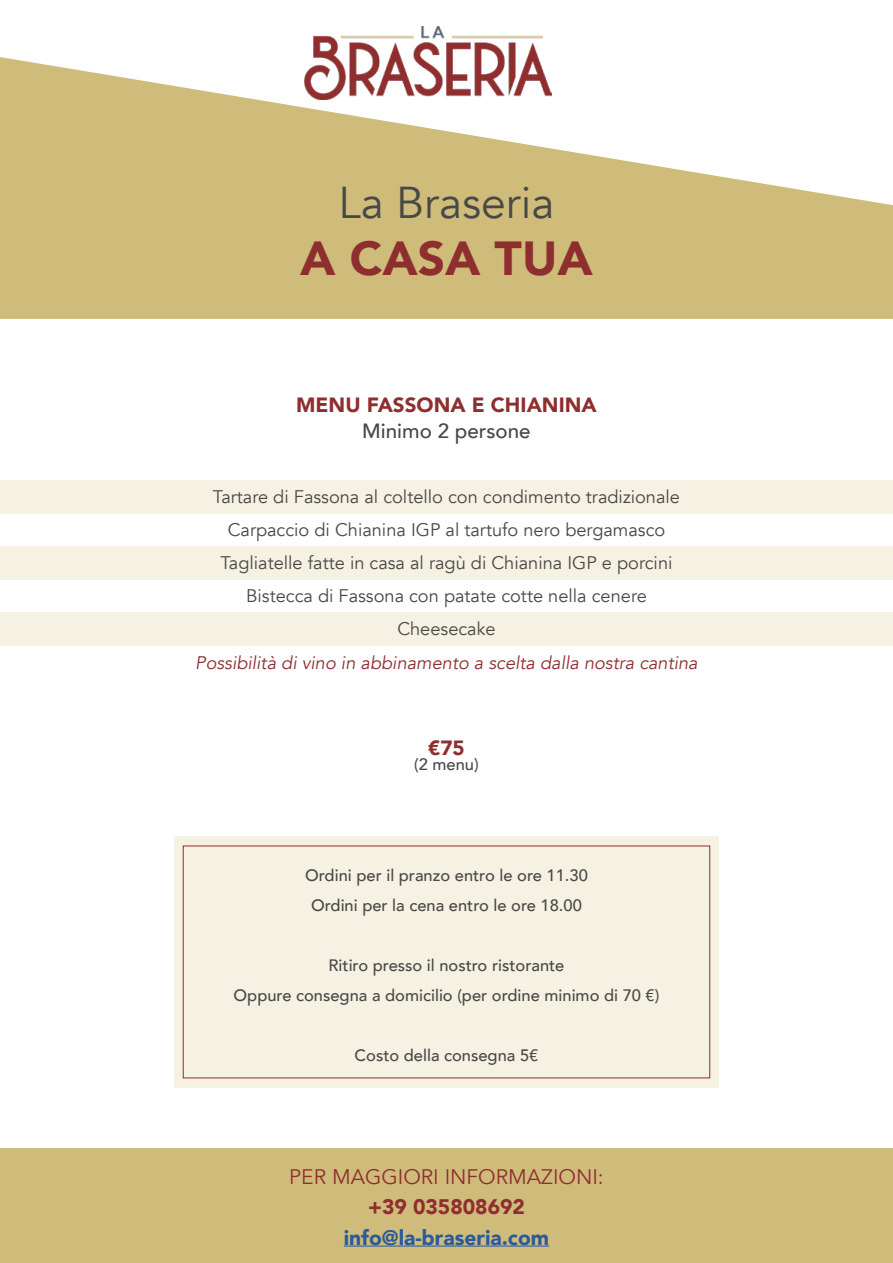
<style>
.page{position:relative;width:893px;height:1263px;background:#fff}
.page>*{position:absolute;margin:0;border:0;box-sizing:border-box;transform-origin:0 0}
.t1{font:900 47.7px "Avenir";color:#8f2e2f}
.t2{font:44.55px "Avenir";color:#484846}
.t3{font:21px "Avenir";color:#8f2e2f}
.t4{font:900 21px "Avenir";color:#275b9b}
.t5{font:900 21px "Avenir";color:#8f2e2f}
.t6{font:900 20.55px "Avenir";color:#8f2e2f}
.t7{font:500 20.55px "Avenir";color:#484846}
.t8{font:18.3px/33.2px "Avenir";color:#484846;text-align:center}
.t9{font:italic 18.3px "Avenir";color:#8f2e2f}
.t10{font:500 16.5px/30px "Avenir";color:#484846;text-align:center}
</style>
<div class="page">
<svg style="left:0;top:57px;width:893px;height:262px;fill:#cfbc7b"></svg>
<img style="left:305px;top:27px;width:247px;height:72px">
<div style="left:0;top:546px;width:893px;height:34px;background:#f5f1e3"></div>
<div style="left:0;top:480px;width:893px;height:34px;background:#f5f1e3"></div>
<div style="left:0;top:612px;width:893px;height:34px;background:#f5f1e3"></div>
<div style="left:0;top:1149px;width:893px;height:114px;background:#cfbc7b"></div>
<hr style="left:344px;top:1245px;width:205px;height:1px;background:#275b9b">
<div style="left:174px;top:836px;width:545px;height:251px;background:#f5f1e3"></div>
<div style="left:183px;top:846px;width:527px;height:232px;border:1px solid #8f2e2f"></div>
<h2 class="t2" style="left:339px;top:176px;width:217px">La Braseria</h2>
<h1 class="t1" style="left:300px;top:217px;width:294px">A CASA TUA</h1>
<p class="t6" style="left:296px;top:388px;width:302px">MENU FASSONA E CHIANINA</p>
<p class="t7" style="left:362px;top:413px;width:170px">Minimo 2 persone</p>
<p class="t8" style="left:213px;top:480px;width:469px">Tartare di Fassona al coltello con condimento tradizionale Carpaccio di Chianina IGP al tartufo nero bergamasco Tagliatelle fatte in casa al ragù di Chianina IGP e porcini Bistecca di Fassona con patate cotte nella cenere Cheesecake</p>
<p class="t9" style="left:195px;top:651px;width:504px">Possibilità di vino in abbinamento a scelta dalla nostra cantina</p>
<p class="t6" style="left:428px;top:730px;width:38px">€75</p>
<p class="t10" style="left:414px;top:749px;width:66px">(2 menu)</p>
<p class="t10" style="left:305px;top:860px;width:284px">Ordini per il pranzo entro le ore 11.30<br>Ordini per la cena entro le ore 18.00</p>
<p class="t10" style="left:234px;top:950px;width:427px">Ritiro presso il nostro ristorante<br>Oppure consegna a domicilio (per ordine minimo di 70 €)</p>
<p class="t10" style="left:355px;top:1040px;width:185px">Costo della consegna 5€</p>
<p class="t3" style="left:289px;top:1165px;width:316px">PER MAGGIORI INFORMAZIONI:</p>
<p class="t5" style="left:368px;top:1189px;width:158px">+39 035808692</p>
<p class="t4" style="left:344px;top:1219px;width:207px">info@la-braseria.com</p>
</div>
